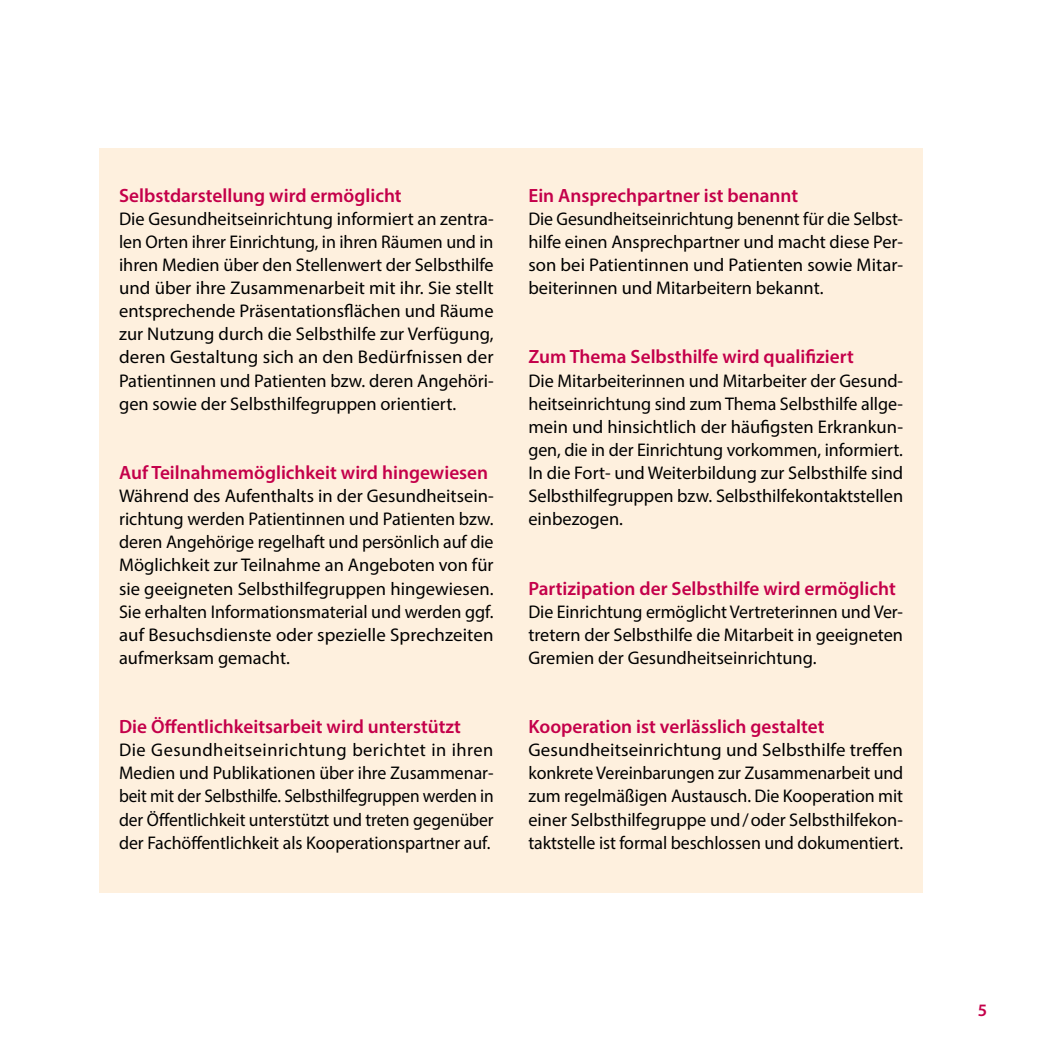
<style>
.page{position:relative;width:1042px;height:1042px;background:#fff}
.page>*{position:absolute;margin:0;border:0;box-sizing:border-box;transform-origin:0 0}
.Sternenummerierung_R{font:600 19.25px "Myriad Pro";color:#c4004a}
.Fließtext{font:18.38px/23.1px "Myriad Pro";color:#000;text-align:justify}
.t1{font:600 17.5px "Myriad Pro";color:#c4004a}
</style>
<div class="page">
<div style="left:99px;top:149px;width:824px;height:744px;background:#fef0de"></div>
<p class="Sternenummerierung_R" style="left:119px;top:183px;width:284px">Selbstdarstellung wird ermöglicht</p>
<p class="Fließtext" style="left:119px;top:207px;width:376px">Die Gesundheitseinrichtung informiert an zentra&shy;len Orten ihrer Einrichtung, in ihren Räumen und in ihren Medien über den Stellenwert der Selbsthilfe und über ihre Zusammenarbeit mit ihr. Sie stellt entsprechende Präsentationsflächen und Räume zur Nutzung durch die Selbsthilfe zur Verfügung, deren Gestaltung sich an den Bedürfnissen der Patientinnen und Patienten bzw. deren Angehöri&shy;gen sowie der Selbsthilfegruppen orientiert.</p>
<p class="Sternenummerierung_R" style="left:119px;top:460px;width:371px">Auf Teilnahmemöglichkeit wird hingewiesen</p>
<p class="Fließtext" style="left:119px;top:484px;width:376px">Während des Aufenthalts in der Gesundheitsein&shy;richtung werden Patientinnen und Patienten bzw. deren Angehörige regelhaft und persönlich auf die Möglichkeit zur Teilnahme an Angeboten von für sie geeigneten Selbsthilfegruppen hingewiesen.<br>Sie erhalten Informationsmaterial und werden ggf. auf Besuchsdienste oder spezielle Sprechzeiten aufmerksam gemacht.</p>
<p class="Sternenummerierung_R" style="left:119px;top:714px;width:343px">Die Öffentlichkeitsarbeit wird unterstützt</p>
<p class="Fließtext" style="left:119px;top:738px;width:376px">Die Gesundheitseinrichtung berichtet in ihren Medien und Publikationen über ihre Zusammenar&shy;beit mit der Selbsthilfe. Selbsthilfegruppen werden in der Öffentlichkeit unterstützt und treten gegenüber der Fachöffentlichkeit als Kooperationspartner auf.</p>
<p class="Sternenummerierung_R" style="left:528px;top:183px;width:271px">Ein Ansprechpartner ist benannt</p>
<p class="Fließtext" style="left:528px;top:207px;width:376px">Die Gesundheitseinrichtung benennt für die Selbst&shy;hilfe einen Ansprechpartner und macht diese Per&shy;son bei Patientinnen und Patienten sowie Mitar&shy;beiterinnen und Mitarbeitern bekannt.</p>
<p class="Sternenummerierung_R" style="left:528px;top:345px;width:327px">Zum Thema Selbsthilfe wird qualifiziert</p>
<p class="Fließtext" style="left:528px;top:368px;width:376px">Die Mitarbeiterinnen und Mitarbeiter der Gesund&shy;heitseinrichtung sind zum Thema Selbsthilfe allge&shy;mein und hinsichtlich der häufigsten Erkrankun&shy;gen, die in der Einrichtung vorkommen, informiert.<br>In die Fort- und Weiterbildung zur Selbsthilfe sind Selbsthilfegruppen bzw. Selbsthilfekontaktstellen einbezogen.</p>
<p class="Sternenummerierung_R" style="left:528px;top:576px;width:369px">Partizipation der Selbsthilfe wird ermöglicht</p>
<p class="Fließtext" style="left:528px;top:599px;width:376px">Die Einrichtung ermöglicht Vertreterinnen und Ver&shy;tretern der Selbsthilfe die Mitarbeit in geeigneten Gremien der Gesundheitseinrichtung.</p>
<p class="Sternenummerierung_R" style="left:528px;top:714px;width:297px">Kooperation ist verlässlich gestaltet</p>
<p class="Fließtext" style="left:528px;top:738px;width:376px">Gesundheitseinrichtung und Selbsthilfe treffen konkrete Vereinbarungen zur Zusammenarbeit und zum regelmäßigen Austausch. Die Kooperation mit einer Selbsthilfegruppe und/oder Selbsthilfekon&shy;taktstelle ist formal beschlossen und dokumentiert.</p>
<p class="t1" style="left:978px;top:999px;width:11px">5</p>
</div>
